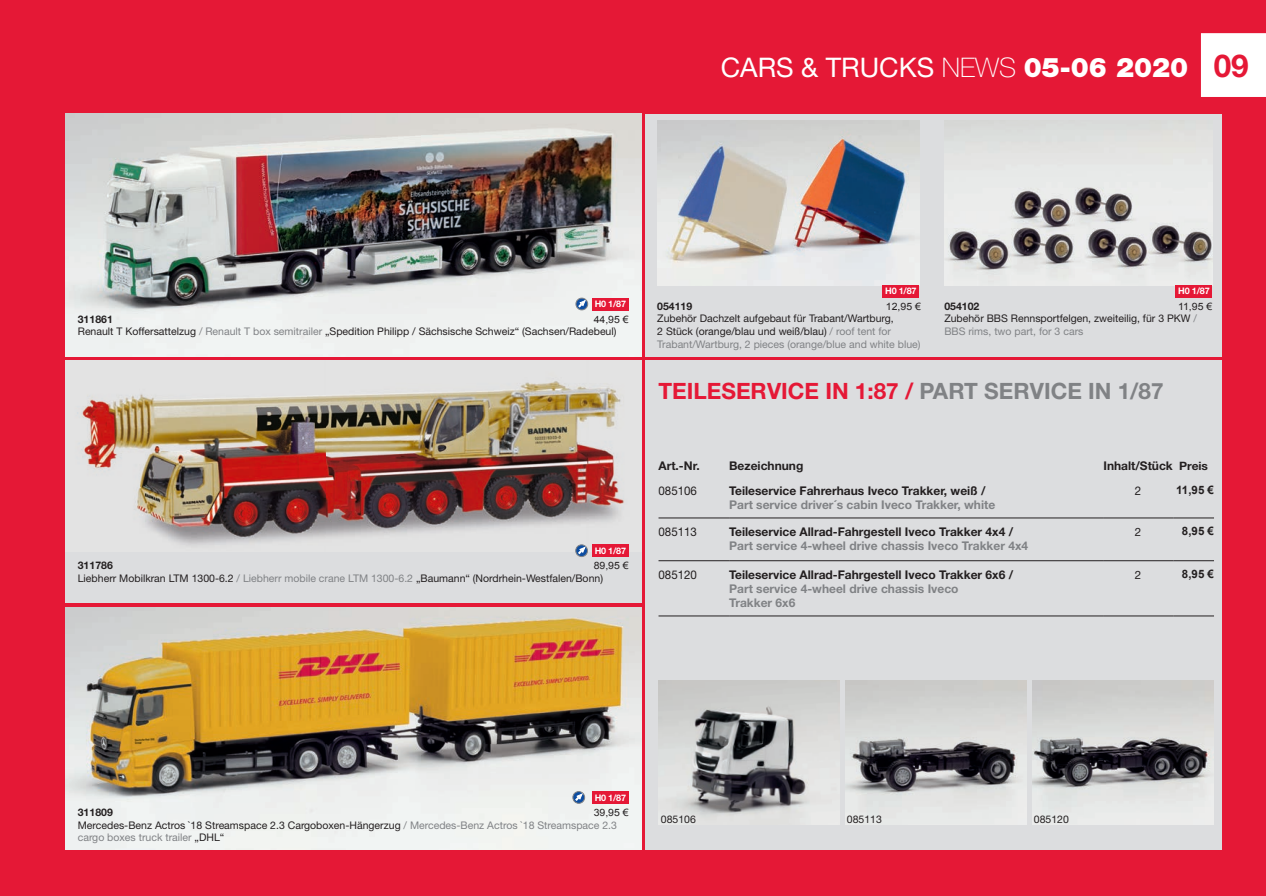
<style>
.page{position:relative;width:1266px;height:896px;background:#fff}
.page>*{position:absolute;margin:0;border:0;box-sizing:border-box;transform-origin:0 0}
.t1{font:27px "Helvetica Neue";color:#fff}
.t2{font:700 22.5px "Helvetica Neue";color:#e51836}
.t3{font:700 12px "Helvetica Neue";color:#231f20}
.t4{font:700 12px/14.4px "Helvetica Neue";color:#808285}
.t5{font:12px "Helvetica Neue";color:#231f20;scale:.96 1}
.t6{font:700 11.55px "Arial";color:#231f20}
.t7{font:11.55px "Helvetica Neue";color:#231f20}
.t8{font:10.5px/12.6px "Helvetica Neue";color:#231f20}
.t9{font:700 10.5px "Helvetica Neue";color:#231f20}
.t10{font:10.05px "Arial";color:#231f20;scale:1.04 1}
.t11{font:700 9px "Helvetica Neue";letter-spacing:-.02em;color:#fff}
.s1{font-weight:100}
.s2{font-weight:900}
.s3{font-weight:700;font-size:31.5px;color:#e51836}
.s4{color:#808285}
.s5{font-size:11.55px}
</style>
<div class="page">
<div style="left:1px;top:0;width:1264px;height:895px;background:#e51836"></div>
<hr style="left:0;top:0;width:1px;height:895px;background:#e51836">
<div style="left:1200px;top:33px;width:65px;height:64px;background:#fff"></div>
<div style="left:645px;top:360px;width:577px;height:489px;background:#dcdddf"></div>
<hr style="left:658px;top:517px;width:71px;height:1px;background:#231f20">
<hr style="left:729px;top:517px;width:373px;height:1px;background:#231f20">
<hr style="left:1102px;top:517px;width:71px;height:1px;background:#231f20">
<hr style="left:1173px;top:517px;width:40px;height:1px;background:#231f20">
<hr style="left:658px;top:560px;width:71px;height:1px;background:#231f20">
<hr style="left:729px;top:560px;width:373px;height:1px;background:#231f20">
<hr style="left:1102px;top:560px;width:71px;height:1px;background:#231f20">
<hr style="left:1173px;top:560px;width:40px;height:1px;background:#231f20">
<hr style="left:658px;top:615px;width:71px;height:1px;background:#231f20">
<hr style="left:729px;top:615px;width:373px;height:1px;background:#231f20">
<hr style="left:1102px;top:615px;width:71px;height:1px;background:#231f20">
<hr style="left:1173px;top:615px;width:40px;height:1px;background:#231f20">
<div style="left:645px;top:114px;width:577px;height:242px;background:#dcdddf"></div>
<img style="left:657px;top:120px;width:262px;height:165px">
<img style="left:944px;top:120px;width:268px;height:165px">
<div style="left:882px;top:285px;width:37px;height:12px;background:#e51836"></div>
<div style="left:1175px;top:285px;width:37px;height:12px;background:#e51836"></div>
<div style="left:65px;top:360px;width:576px;height:243px;background:#dcdddf"></div>
<img style="left:65px;top:607px;width:576px;height:242px">
<img style="left:82px;top:381px;width:547px;height:170px">
<img style="left:658px;top:680px;width:181px;height:144px">
<img style="left:845px;top:680px;width:181px;height:144px">
<img style="left:1032px;top:680px;width:181px;height:144px">
<div style="left:575px;top:544px;width:12px;height:12px;border:1px solid #808285;border-radius:50%"></div>
<svg style="left:575px;top:546px;width:10px;height:10px"></svg>
<div style="left:573px;top:791px;width:11px;height:12px;background:#9a9fa5;border-radius:50%"></div>
<div style="left:572px;top:791px;width:12px;height:12px;border:1px solid #808285;border-radius:50%"></div>
<svg style="left:573px;top:793px;width:9px;height:10px"></svg>
<div style="left:592px;top:791px;width:36px;height:12px;background:#e51836"></div>
<div style="left:592px;top:544px;width:36px;height:12px;background:#e51836"></div>
<img style="left:65px;top:114px;width:576px;height:242px">
<div style="left:575px;top:298px;width:13px;height:12px;border:1px solid #808285;border-radius:50%"></div>
<svg style="left:576px;top:300px;width:9px;height:10px"></svg>
<div style="left:592px;top:298px;width:36px;height:12px;background:#e51836"></div>
<h1 class="t1" style="left:720px;top:51px;width:529px">CARS &amp; TRUCKS <span class="s1">NEWS</span> <span class="s2">05-06 2020</span> <span class="s3">09</span></h1>
<p class="t11" style="left:594px;top:298px;width:33px">H0 1/87</p>
<p class="t9" style="left:78px;top:312px;width:37px">311861</p>
<p class="t10" style="left:593px;top:312px;width:35px">44,95 €</p>
<p class="t8" style="left:78px;top:325px;width:540px">Renault T Koffersattelzug <span class="s4">/ Renault T box semitrailer</span> „Spedition Philipp / Sächsische Schweiz“ (Sachsen/Radebeul)</p>
<p class="t11" style="left:594px;top:545px;width:33px">H0 1/87</p>
<p class="t9" style="left:78px;top:559px;width:37px">311786</p>
<p class="t10" style="left:593px;top:559px;width:35px">89,95 €</p>
<p class="t8" style="left:78px;top:571px;width:526px">Liebherr Mobilkran LTM 1300-6.2 <span class="s4">/ Liebherr mobile crane LTM 1300-6.2</span> „Baumann“ (Nordrhein-Westfalen/Bonn)</p>
<p class="t11" style="left:885px;top:285px;width:33px">H0 1/87</p>
<p class="t11" style="left:1178px;top:285px;width:33px">H0 1/87</p>
<p class="t9" style="left:657px;top:299px;width:37px">054119</p>
<p class="t10" style="left:885px;top:299px;width:35px">12,95 €</p>
<p class="t8" style="left:657px;top:312px;width:265px">Zubehör Dachzelt aufgebaut für Trabant/Wartburg,<br>2 Stück (orange/blau und weiß/blau) <span class="s4">/ roof tent for<br>Trabant/Wartburg, 2 pieces (orange/blue and white blue)</span></p>
<p class="t9" style="left:944px;top:299px;width:37px">054102</p>
<p class="t10" style="left:1177px;top:299px;width:34px">11,95 €</p>
<p class="t8" style="left:944px;top:312px;width:254px">Zubehör BBS Rennsportfelgen, zweiteilig, für 3 PKW <span class="s4">/<br>BBS rims, two part, for 3 cars</span></p>
<h2 class="t2" style="left:658px;top:377px;width:506px">TEILESERVICE IN 1:87 / <span class="s4">PART SERVICE IN 1/87</span></h2>
<p class="t3" style="left:658px;top:458px;width:43px">Art.-Nr.</p>
<p class="t3" style="left:729px;top:458px;width:76px">Bezeichnung</p>
<p class="t3" style="left:1103px;top:458px;width:106px">Inhalt/Stück <span class="s5">Preis</span></p>
<p class="t5" style="left:658px;top:483px;width:42px">085106</p>
<p class="t3" style="left:729px;top:483px;width:258px">Teileservice Fahrerhaus Iveco Trakker, weiß /</p>
<p class="t4" style="left:729px;top:497px;width:268px">Part service driver´s cabin Iveco Trakker, white</p>
<p class="t5" style="left:1134px;top:483px;width:8px">2</p>
<p class="t6" style="left:1176px;top:482px;width:39px">11,95 €</p>
<p class="t5" style="left:658px;top:524px;width:42px">085113</p>
<p class="t3" style="left:729px;top:524px;width:285px">Teileservice Allrad-Fahrgestell Iveco Trakker 4x4 /</p>
<p class="t4" style="left:729px;top:538px;width:300px">Part service 4-wheel drive chassis Iveco Trakker 4x4</p>
<p class="t5" style="left:658px;top:567px;width:42px">085120</p>
<p class="t3" style="left:729px;top:567px;width:285px">Teileservice Allrad-Fahrgestell Iveco Trakker 6x6 /</p>
<p class="t4" style="left:729px;top:581px;width:231px">Part service 4-wheel drive chassis Iveco<br>Trakker 6x6</p>
<p class="t7" style="left:1134px;top:525px;width:8px">2</p>
<p class="t6" style="left:1181px;top:523px;width:34px">8,95 €</p>
<p class="t7" style="left:1134px;top:567px;width:8px">2</p>
<p class="t6" style="left:1181px;top:566px;width:34px">8,95 €</p>
<p class="t11" style="left:594px;top:791px;width:33px">H0 1/87</p>
<p class="t9" style="left:78px;top:805px;width:37px">311809</p>
<p class="t10" style="left:593px;top:805px;width:35px">39,95 €</p>
<p class="t8" style="left:78px;top:818px;width:540px">Mercedes-Benz Actros `18 Streamspace 2.3 Cargoboxen-Hängerzug <span class="s4">/ Mercedes-Benz Actros `18 Streamspace 2.3 cargo boxes truck trailer</span> „DHL“</p>
<p class="t8" style="left:661px;top:812px;width:37px">085106</p>
<p class="t8" style="left:846px;top:812px;width:37px">085113</p>
<p class="t8" style="left:1033px;top:812px;width:37px">085120</p>
</div>
